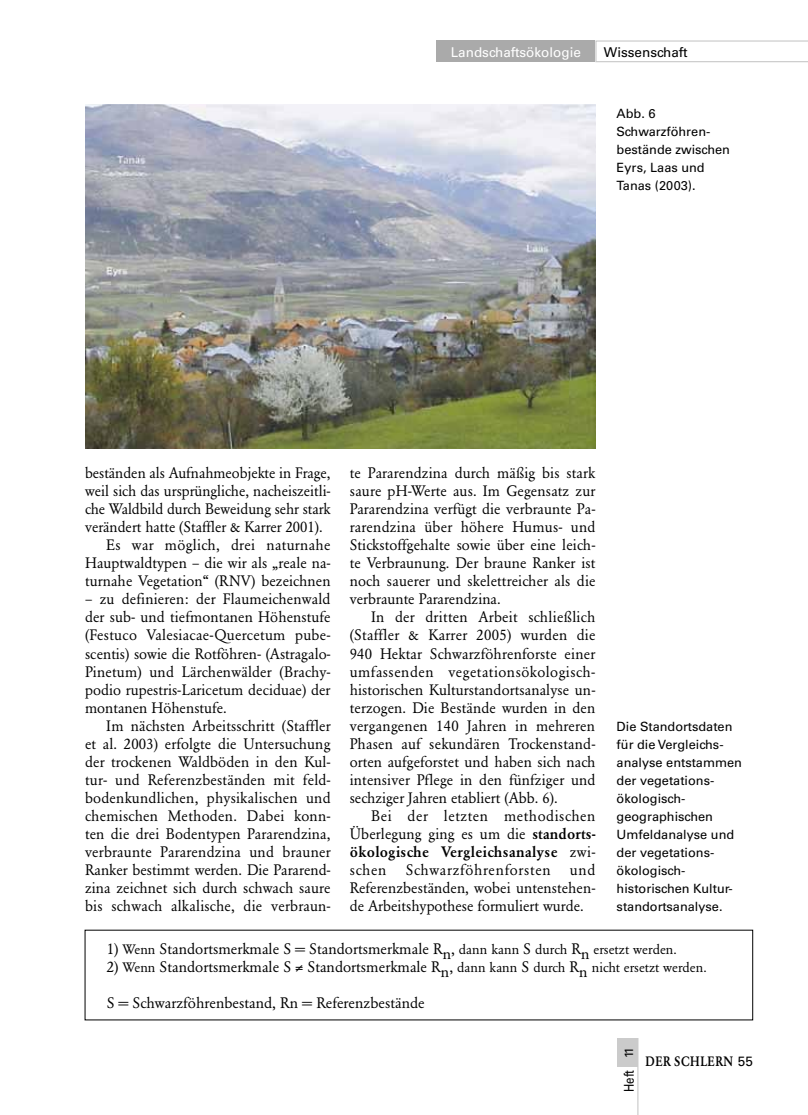
<style>
.page{position:relative;width:808px;height:1115px;background:#fff}
.page>*{position:absolute;margin:0;border:0;box-sizing:border-box;transform-origin:0 0}
.t1{font:15px/18px "Garamond BE";color:#000;text-align:justify}
.t2{font:15px "Garamond BE";letter-spacing:.02em;color:#000}
.t3{font:15px "Garamond BE";letter-spacing:.045em;color:#000}
.t4{font:13.5px "Univers";color:#fff}
.t5{font:500 13.5px "Garamond BE";letter-spacing:.04em;color:#000;scale:.85 1}
.t6{font:13.5px "Univers";color:#000}
.t7{font:13.5px "Univers";color:#000;scale:.85 1}
.t8{font:12.75px/18px "Univers";color:#000}
.t9{font:12px "Univers";color:#000}
.s1{font-weight:500}
.s2{font-size:13.5px}
.s3{font-family:"Univers";font-weight:400}
</style>
<div class="page">
<div style="left:617px;top:1037px;width:21px;height:29px;background:#cbcbcb"></div>
<hr style="left:637px;top:1037px;width:1px;height:77px;background:#cbcbcb">
<svg style="left:595px;top:40px;width:213px;height:22px"></svg>
<div style="left:436px;top:40px;width:159px;height:22px;background:#aaa"></div>
<img style="left:85px;top:104px;width:510px;height:344px">
<p class="t4" style="left:451px;top:44px;width:132px">Landschaftsökologie</p>
<p class="t6" style="left:604px;top:44px;width:85px">Wissenschaft</p>
<p class="t8" style="left:617px;top:104px;width:115px">Abb. 6<br>Schwarzföhren&shy;bestände zwischen<br>Eyrs, Laas und<br>Tanas (2003).</p>
<p class="t1" style="left:85px;top:464px;width:247px">beständen als Aufnahmeobjekte in Frage,</p>
<p class="t1" style="left:85px;top:482px;width:247px">weil sich das ursprüngliche, nacheiszeitli-</p>
<p class="t1" style="left:85px;top:500px;width:247px">che Waldbild durch Beweidung sehr stark</p>
<p class="t1" style="left:85px;top:518px;width:239px">verändert hatte (Staffler &amp; Karrer 2001).</p>
<p class="t2" style="left:106px;top:536px;width:226px">Es war möglich, drei naturnahe</p>
<p class="t1" style="left:85px;top:554px;width:247px">Hauptwaldtypen – die wir als „reale na-</p>
<p class="t1" style="left:85px;top:572px;width:247px">turnahe Vegetation“ (RNV) bezeichnen</p>
<p class="t1" style="left:85px;top:590px;width:247px">– zu definieren: der Flaumeichenwald der sub- und tiefmontanen Höhenstufe (Festuco Valesiacae-Quercetum pube&shy;scentis) sowie die Rotföhren- (Astragalo-Pinetum) und Lärchenwälder (Brachy&shy;podio rupestris-Laricetum deciduae) der montanen Höhenstufe.</p>
<p class="t1" style="left:85px;top:716px;width:247px;text-indent:21px">Im nächsten Arbeitsschritt (Staffler et al. 2003) erfolgte die Untersuchung der trockenen Waldböden in den Kul&shy;tur- und Referenzbeständen mit feld&shy;bodenkundlichen, physikalischen und chemischen Methoden. Dabei konn&shy;ten die drei Bodentypen Pararendzina, verbraunte Pararendzina und brauner Ranker bestimmt werden. Die Pararend&shy;zina zeichnet sich durch schwach saure bis schwach alkalische, die verbraun-</p>
<p class="t1" style="left:350px;top:464px;width:247px">te Pararendzina durch mäßig bis stark saure pH-Werte aus. Im Gegensatz zur Pararendzina verfügt die verbraunte Pa&shy;rarendzina über höhere Humus- und Stickstoffgehalte sowie über eine leich&shy;te Verbraunung. Der braune Ranker ist noch sauerer und skelettreicher als die verbraunte Pararendzina.</p>
<p class="t1" style="left:350px;top:608px;width:247px;text-indent:21px">In der dritten Arbeit schließlich (Staffler &amp; Karrer 2005) wurden die 940 Hektar Schwarzföhrenforste einer umfassenden vegetationsökologisch&shy;historischen Kulturstandortsanalyse un&shy;terzogen. Die Bestände wurden in den vergangenen 140 Jahren in mehreren Phasen auf sekundären Trockenstand&shy;orten aufgeforstet und haben sich nach intensiver Pflege in den fünfziger und sechziger Jahren etabliert (Abb. 6).</p>
<p class="t1" style="left:350px;top:806px;width:247px;text-indent:21px">Bei der letzten methodischen Überlegung ging es um die <span class="s1">standorts&shy;ökologische Vergleichsanalyse</span> zwi&shy;schen</p>
<p class="t1" style="left:350px;top:860px;width:247px;text-indent:220px">und Referenzbeständen, wobei untenstehen&shy;de Arbeitshypothese formuliert wurde.</p>
<p class="t3" style="left:406px;top:860px;width:147px">Schwarzföhrenforsten</p>
<p class="t8" style="left:617px;top:716px;width:127px">Die Standortsdaten für die Vergleichs&shy;analyse entstammen der vegetations&shy;ökologisch&shy;geographischen<br>Umfeldanalyse und der vegetations&shy;ökologisch&shy;historischen Kultur&shy;standortsanalyse.</p>
<p class="t1" style="left:107px;top:939px;width:572px">1) <span class="s2">Wenn</span> Standortsmerkmale S = Standortsmerkmale Rn, <span class="s2">dann kann</span> S <span class="s2">durch</span> Rn <span class="s2">ersetzt werden.</span></p>
<p class="t1" style="left:107px;top:957px;width:602px">2) <span class="s2">Wenn</span> Standortsmerkmale S ≠ Standortsmerkmale Rn, <span class="s2">dann kann</span> S <span class="s2">durch</span> Rn <span class="s2">nicht ersetzt werden.</span></p>
<p class="t1" style="left:107px;top:993px;width:320px">S = Schwarzföhrenbestand, Rn = Referenzbestände</p>
<p class="t9" style="left:622px;top:1057px;width:13px;rotate:-90deg">11</p>
<p class="t7" style="left:621px;top:1091px;width:27px;rotate:-90deg">Heft</p>
<p class="t5" style="left:645px;top:1052px;width:128px">DER SCHLERN <span class="s3">55</span></p>
</div>
